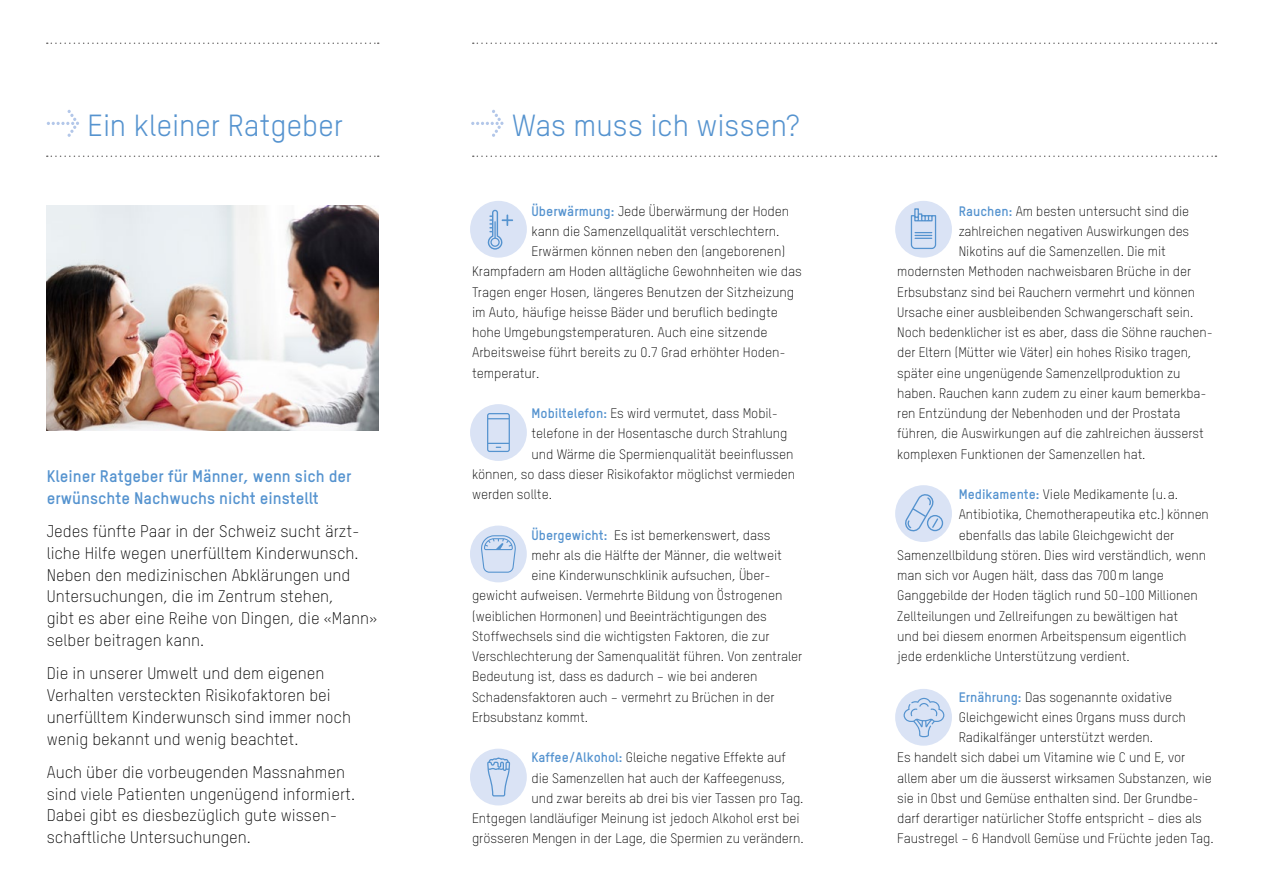
<style>
.page{position:relative;width:1263px;height:893px;background:#fff}
.page>*{position:absolute;margin:0;border:0;box-sizing:border-box;transform-origin:0 0}
.t1{font:30px "TSTAR";letter-spacing:-.005em;color:#5593cf}
.t2{font:300 16.5px/21.8px "TSTAR";color:#000}
.t3{font:700 16.5px/21.8px "TSTAR";color:#5593cf}
.t4{font:300 13.5px "TSTAR";letter-spacing:-.005em;color:#000}
.s1{font-weight:700;color:#5593cf}
</style>
<div class="page">
<svg style="left:47px;top:110px;width:32px;height:27px"></svg>
<svg style="left:471px;top:110px;width:32px;height:27px"></svg>
<svg style="left:47px;top:156px;width:332px;height:1px"></svg>
<svg style="left:47px;top:43px;width:332px;height:1px"></svg>
<svg style="left:473px;top:156px;width:743px;height:1px"></svg>
<svg style="left:473px;top:43px;width:743px;height:1px"></svg>
<div style="left:470px;top:201px;width:57px;height:57px;background:#dae3f5;border-radius:50%"></div>
<div style="left:470px;top:404px;width:57px;height:57px;background:#dae3f5;border-radius:50%"></div>
<div style="left:470px;top:526px;width:57px;height:56px;background:#dae3f5;border-radius:50%"></div>
<div style="left:470px;top:749px;width:57px;height:56px;background:#dae3f5;border-radius:50%"></div>
<img style="left:47px;top:205px;width:331px;height:226px">
<svg style="left:481px;top:535px;width:35px;height:38px"></svg>
<svg style="left:487px;top:413px;width:23px;height:39px"></svg>
<svg style="left:487px;top:757px;width:24px;height:40px"></svg>
<svg style="left:487px;top:209px;width:26px;height:41px"></svg>
<div style="left:895px;top:485px;width:57px;height:57px;background:#dae3f5;border-radius:50%"></div>
<div style="left:895px;top:689px;width:57px;height:57px;background:#dae3f5;border-radius:50%"></div>
<div style="left:895px;top:201px;width:57px;height:57px;background:#dae3f5;border-radius:50%"></div>
<svg style="left:910px;top:208px;width:27px;height:41px"></svg>
<div style="left:927px;top:515px;width:16px;height:16px;border:1px solid #5593cf;border-radius:50%"></div>
<svg style="left:905px;top:494px;width:34px;height:38px"></svg>
<svg style="left:903px;top:698px;width:41px;height:39px"></svg>
<h1 class="t1" style="left:88px;top:107px;width:257px">Ein kleiner Ratgeber</h1>
<h1 class="t1" style="left:512px;top:107px;width:289px">Was muss ich wissen?</h1>
<p class="t3" style="left:47px;top:465px;width:306px">Kleiner Ratgeber für Männer, wenn sich der erwünschte Nachwuchs nicht einstellt</p>
<p class="t2" style="left:47px;top:520px;width:332px">Jedes fünfte Paar in der Schweiz sucht ärzt&shy;liche Hilfe wegen unerfülltem Kinderwunsch.<br>Neben den medizinischen Abklärungen und Untersuchungen, die im Zentrum stehen,<br>gibt es aber eine Reihe von Dingen, die «Mann» selber beitragen kann.</p>
<p class="t2" style="left:47px;top:662px;width:306px">Die in unserer Umwelt und dem eigenen Verhalten versteckten Risikofaktoren bei unerfülltem Kinderwunsch sind immer noch wenig bekannt und wenig beachtet.</p>
<p class="t2" style="left:47px;top:761px;width:310px">Auch über die vorbeugenden Massnahmen sind viele Patienten ungenügend informiert.<br>Dabei gibt es diesbezüglich gute wissen&shy;schaftliche Untersuchungen.</p>
<p class="t4" style="left:531px;top:203px;width:259px"><span class="s1">Überwärmung:</span> Jede Überwärmung der Hoden</p>
<p class="t4" style="left:531px;top:223px;width:249px">kann die Samenzellqualität verschlechtern.</p>
<p class="t4" style="left:531px;top:243px;width:255px">Erwärmen können neben den (angeborenen)</p>
<p class="t4" style="left:472px;top:264px;width:331px">Krampfadern am Hoden alltägliche Gewohnheiten wie das</p>
<p class="t4" style="left:472px;top:284px;width:324px">Tragen enger Hosen, längeres Benutzen der Sitzheizung</p>
<p class="t4" style="left:472px;top:304px;width:307px">im Auto, häufige heisse Bäder und beruflich bedingte</p>
<p class="t4" style="left:472px;top:324px;width:297px">hohe Umgebungstemperaturen. Auch eine sitzende</p>
<p class="t4" style="left:472px;top:345px;width:315px">Arbeitsweise führt bereits zu 0.7 Grad erhöhter Hoden-</p>
<p class="t4" style="left:472px;top:365px;width:69px">temperatur.</p>
<p class="t4" style="left:531px;top:405px;width:245px"><span class="s1">Mobiltelefon:</span> Es wird vermutet, dass Mobil-</p>
<p class="t4" style="left:531px;top:426px;width:257px">telefone in der Hosentasche durch Strahlung</p>
<p class="t4" style="left:531px;top:446px;width:263px">und Wärme die Spermienqualität beeinflussen</p>
<p class="t4" style="left:472px;top:466px;width:325px">können, so dass dieser Risikofaktor möglichst vermieden</p>
<p class="t4" style="left:472px;top:486px;width:81px">werden sollte.</p>
<p class="t4" style="left:531px;top:527px;width:240px"><span class="s1">Übergewicht:</span> Es ist bemerkenswert, dass</p>
<p class="t4" style="left:531px;top:547px;width:252px">mehr als die Hälfte der Männer, die weltweit</p>
<p class="t4" style="left:531px;top:567px;width:238px">eine Kinderwunschklinik aufsuchen, Über-</p>
<p class="t4" style="left:472px;top:588px;width:312px">gewicht aufweisen. Vermehrte Bildung von Östrogenen</p>
<p class="t4" style="left:472px;top:608px;width:296px">(weiblichen Hormonen) und Beeinträchtigungen des</p>
<p class="t4" style="left:472px;top:628px;width:299px">Stoffwechsels sind die wichtigsten Faktoren, die zur</p>
<p class="t4" style="left:472px;top:648px;width:332px">Verschlechterung der Samenqualität führen. Von zentraler</p>
<p class="t4" style="left:472px;top:669px;width:287px">Bedeutung ist, dass es dadurch – wie bei anderen</p>
<p class="t4" style="left:472px;top:689px;width:304px">Schadensfaktoren auch – vermehrt zu Brüchen in der</p>
<p class="t4" style="left:472px;top:709px;width:118px">Erbsubstanz kommt.</p>
<p class="t4" style="left:531px;top:750px;width:256px"><span class="s1">Kaffee/Alkohol:</span> Gleiche negative Effekte auf</p>
<p class="t4" style="left:531px;top:770px;width:255px">die Samenzellen hat auch der Kaffeegenuss,</p>
<p class="t4" style="left:531px;top:790px;width:274px">und zwar bereits ab drei bis vier Tassen pro Tag.</p>
<p class="t4" style="left:472px;top:810px;width:329px">Entgegen landläufiger Meinung ist jedoch Alkohol erst bei</p>
<p class="t4" style="left:472px;top:831px;width:333px">grösseren Mengen in der Lage, die Spermien zu verändern.</p>
<p class="t4" style="left:959px;top:203px;width:232px"><span class="s1">Rauchen:</span> Am besten untersucht sind die</p>
<p class="t4" style="left:959px;top:223px;width:232px">zahlreichen negativen Auswirkungen des</p>
<p class="t4" style="left:959px;top:243px;width:208px">Nikotins auf die Samenzellen. Die mit</p>
<p class="t4" style="left:897px;top:264px;width:295px">modernsten Methoden nachweisbaren Brüche in der</p>
<p class="t4" style="left:897px;top:284px;width:299px">Erbsubstanz sind bei Rauchern vermehrt und können</p>
<p class="t4" style="left:897px;top:304px;width:297px">Ursache einer ausbleibenden Schwangerschaft sein.</p>
<p class="t4" style="left:897px;top:324px;width:317px">Noch bedenklicher ist es aber, dass die Söhne rauchen-</p>
<p class="t4" style="left:897px;top:345px;width:296px">der Eltern (Mütter wie Väter) ein hohes Risiko tragen,</p>
<p class="t4" style="left:897px;top:365px;width:285px">später eine ungenügende Samenzellproduktion zu</p>
<p class="t4" style="left:897px;top:385px;width:311px">haben. Rauchen kann zudem zu einer kaum bemerkba-</p>
<p class="t4" style="left:897px;top:405px;width:285px">ren Entzündung der Nebenhoden und der Prostata</p>
<p class="t4" style="left:897px;top:426px;width:308px">führen, die Auswirkungen auf die zahlreichen äusserst</p>
<p class="t4" style="left:897px;top:446px;width:250px">komplexen Funktionen der Samenzellen hat.</p>
<p class="t4" style="left:959px;top:486px;width:221px"><span class="s1">Medikamente:</span> Viele Medikamente (u.a.</p>
<p class="t4" style="left:959px;top:507px;width:252px">Antibiotika, Chemotherapeutika etc.) können</p>
<p class="t4" style="left:959px;top:527px;width:217px">ebenfalls das labile Gleichgewicht der</p>
<p class="t4" style="left:897px;top:547px;width:310px">Samenzellbildung stören. Dies wird verständlich, wenn</p>
<p class="t4" style="left:897px;top:567px;width:268px">man sich vor Augen hält, dass das 700m lange</p>
<p class="t4" style="left:897px;top:588px;width:302px">Ganggebilde der Hoden täglich rund 50–100 Millionen</p>
<p class="t4" style="left:897px;top:608px;width:283px">Zellteilungen und Zellreifungen zu bewältigen hat</p>
<p class="t4" style="left:897px;top:628px;width:291px">und bei diesem enormen Arbeitspensum eigentlich</p>
<p class="t4" style="left:897px;top:648px;width:234px">jede erdenkliche Unterstützung verdient.</p>
<p class="t4" style="left:959px;top:689px;width:215px"><span class="s1">Ernährung:</span> Das sogenannte oxidative</p>
<p class="t4" style="left:959px;top:709px;width:229px">Gleichgewicht eines Organs muss durch</p>
<p class="t4" style="left:959px;top:729px;width:196px">Radikalfänger unterstützt werden.</p>
<p class="t4" style="left:897px;top:750px;width:290px">Es handelt sich dabei um Vitamine wie C und E, vor</p>
<p class="t4" style="left:897px;top:770px;width:316px">allem aber um die äusserst wirksamen Substanzen, wie</p>
<p class="t4" style="left:897px;top:790px;width:303px">sie in Obst und Gemüse enthalten sind. Der Grundbe-</p>
<p class="t4" style="left:897px;top:810px;width:306px">darf derartiger natürlicher Stoffe entspricht – dies als</p>
<p class="t4" style="left:897px;top:831px;width:318px">Faustregel – 6 Handvoll Gemüse und Früchte jeden Tag.</p>
</div>
